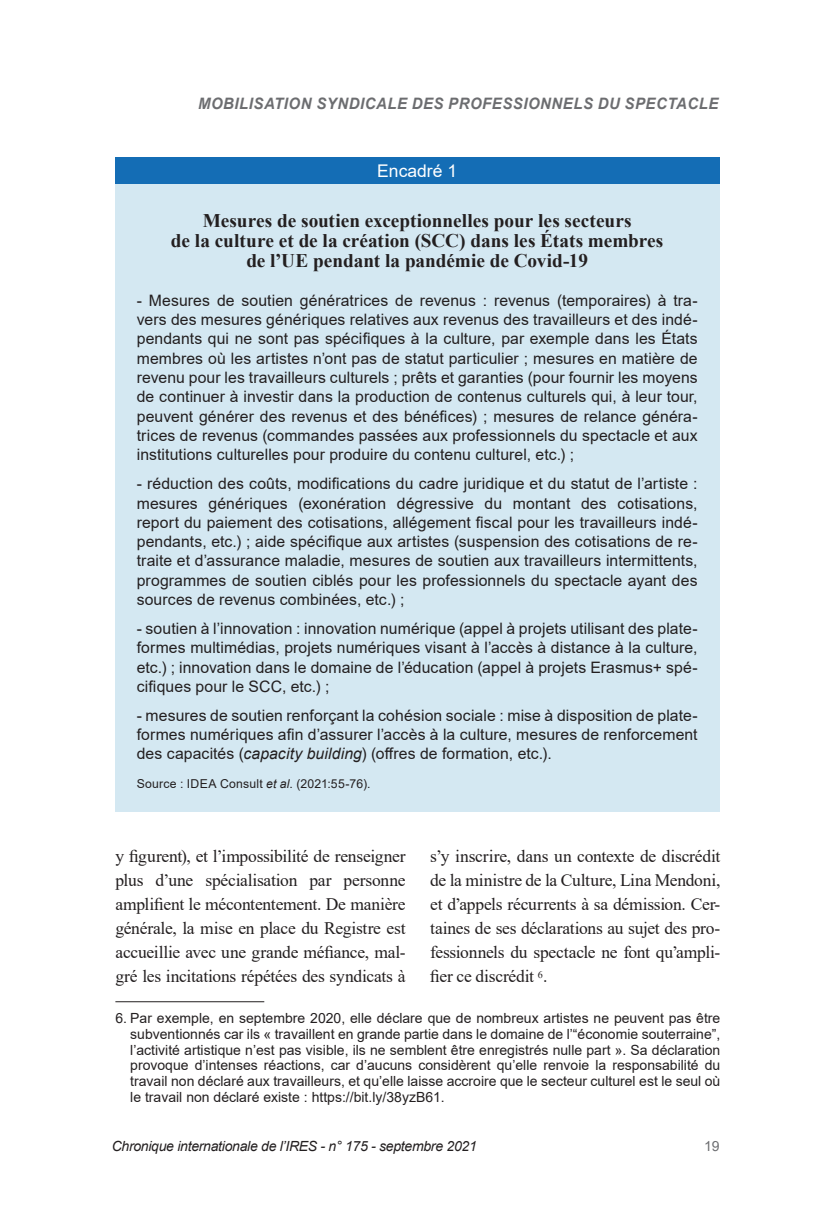
<style>
.page{position:relative;width:814px;height:1211px;background:#fff}
.page>*{position:absolute;margin:0;border:0;box-sizing:border-box;transform-origin:0 0}
.TITRE_ENCADRE{font:700 19.25px/19.8px "Times New Roman";color:#231f20;text-align:center}
.t1{font:17.5px/24px "Times New Roman";letter-spacing:-.015em;color:#231f20;text-align:justify}
.Encadré_bando{font:17.5px "Arial";color:#fff}
.ENCADRE{font:15.75px/19.2px "Arial";letter-spacing:.005em;color:#231f20;text-align:justify}
.t2{font:italic 700 15.75px "Arial";letter-spacing:.035em;color:#6c6d70;scale:.95 1}
.Notes_de_bas{font:14px/15.9px "Arial";color:#231f20;text-align:justify}
.t3{font:italic 14px "Arial";letter-spacing:-.02em;color:#231f20}
.t4{font:14px "Arial";color:#6c6d70}
.Encadre_source{font:12.25px "Arial";letter-spacing:.02em;color:#231f20}
.s1{font-style:italic}
</style>
<div class="page">
<hr style="left:115px;top:1001px;width:149px;height:1px;background:#231f20">
<div style="left:115px;top:158px;width:604px;height:26px;background:#146db5"></div>
<div style="left:115px;top:184px;width:604px;height:627px;background:#d4e8f2"></div>
<p class="t2" style="left:198px;top:93px;width:549px">MOBILISATION SYNDICALE DES PROFESSIONNELS DU SPECTACLE</p>
<p class="Encadré_bando" style="left:377px;top:159px;width:81px">Encadré 1</p>
<p class="TITRE_ENCADRE" style="left:171px;top:210px;width:494px">Mesures de soutien exceptionnelles pour les secteurs<br>de la culture et de la création (SCC) dans les États membres de l’UE pendant la pandémie de Covid-19</p>
<p class="ENCADRE" style="left:137px;top:291px;width:562px">- Mesures de soutien génératrices de revenus : revenus (temporaires) à tra&shy;vers des mesures génériques relatives aux revenus des travailleurs et des indé&shy;pendants qui ne sont pas spécifiques à la culture, par exemple dans les États membres où les artistes n’ont pas de statut particulier ; mesures en matière de revenu pour les travailleurs culturels ; prêts et garanties (pour fournir les moyens de continuer à investir dans la production de contenus culturels qui, à leur tour, peuvent générer des revenus et des bénéfices) ; mesures de relance généra&shy;trices de revenus (commandes passées aux professionnels du spectacle et aux institutions culturelles pour produire du contenu culturel, etc.) ;</p>
<p class="ENCADRE" style="left:137px;top:474px;width:562px">- réduction des coûts, modifications du cadre juridique et du statut de l’artiste : mesures génériques (exonération dégressive du montant des cotisations, report du paiement des cotisations, allégement fiscal pour les travailleurs indé&shy;pendants, etc.) ; aide spécifique aux artistes (suspension des cotisations de re&shy;traite et d’assurance maladie, mesures de soutien aux travailleurs intermittents, programmes de soutien ciblés pour les professionnels du spectacle ayant des sources de revenus combinées, etc.) ;</p>
<p class="ENCADRE" style="left:137px;top:618px;width:562px">- soutien à l’innovation : innovation numérique (appel à projets utilisant des plate&shy;formes multimédias, projets numériques visant à l’accès à distance à la culture, etc.) ; innovation dans le domaine de l’éducation (appel à projets Erasmus+ spé&shy;cifiques pour le SCC, etc.) ;</p>
<p class="ENCADRE" style="left:137px;top:705px;width:562px">- mesures de soutien renforçant la cohésion sociale : mise à disposition de plate&shy;formes numériques afin d’assurer l’accès à la culture, mesures de renforcement des capacités (<span class="s1">capacity building</span>) (offres de formation, etc.).</p>
<p class="Encadre_source" style="left:137px;top:775px;width:235px">Source : IDEA Consult <span class="s1">et al</span>. (2021:55-76).</p>
<p class="t1" style="left:115px;top:843px;width:292px">y figurent), et l’impossibilité de renseigner plus d’une spécialisation par personne amplifient le mécontentement. De manière générale, la mise en place du Registre est accueillie avec une grande méfiance, mal&shy;gré les incitations répétées des syndicats à</p>
<p class="Notes_de_bas" style="left:130px;top:1009px;width:591px;text-indent:-15px">6. Par exemple, en septembre 2020, elle déclare que de nombreux artistes ne peuvent pas être subventionnés car ils « travaillent en grande partie dans le domaine de l’“économie souterraine”, l’activité artistique n’est pas visible, ils ne semblent être enregistrés nulle part ». Sa déclaration provoque d’intenses réactions, car d’aucuns considèrent qu’elle renvoie la responsabilité du travail non déclaré aux travailleurs, et qu’elle laisse accroire que le secteur culturel est le seul où le travail non déclaré existe : https://bit.ly/38yzB61.</p>
<p class="t1" style="left:430px;top:843px;width:292px">s’y inscrire, dans un contexte de discrédit de la ministre de la Culture, Lina Mendoni, et d’appels récurrents à sa démission. Cer&shy;taines de ses déclarations au sujet des pro&shy;fessionnels du spectacle ne font qu’ampli&shy;fier ce discrédit <sup>6</sup>.</p>
<p class="t3" style="left:112px;top:1137px;width:366px">Chronique internationale de l’IRES - n° 175 - septembre 2021</p>
<p class="t4" style="left:704px;top:1136px;width:17px">19</p>
</div>
